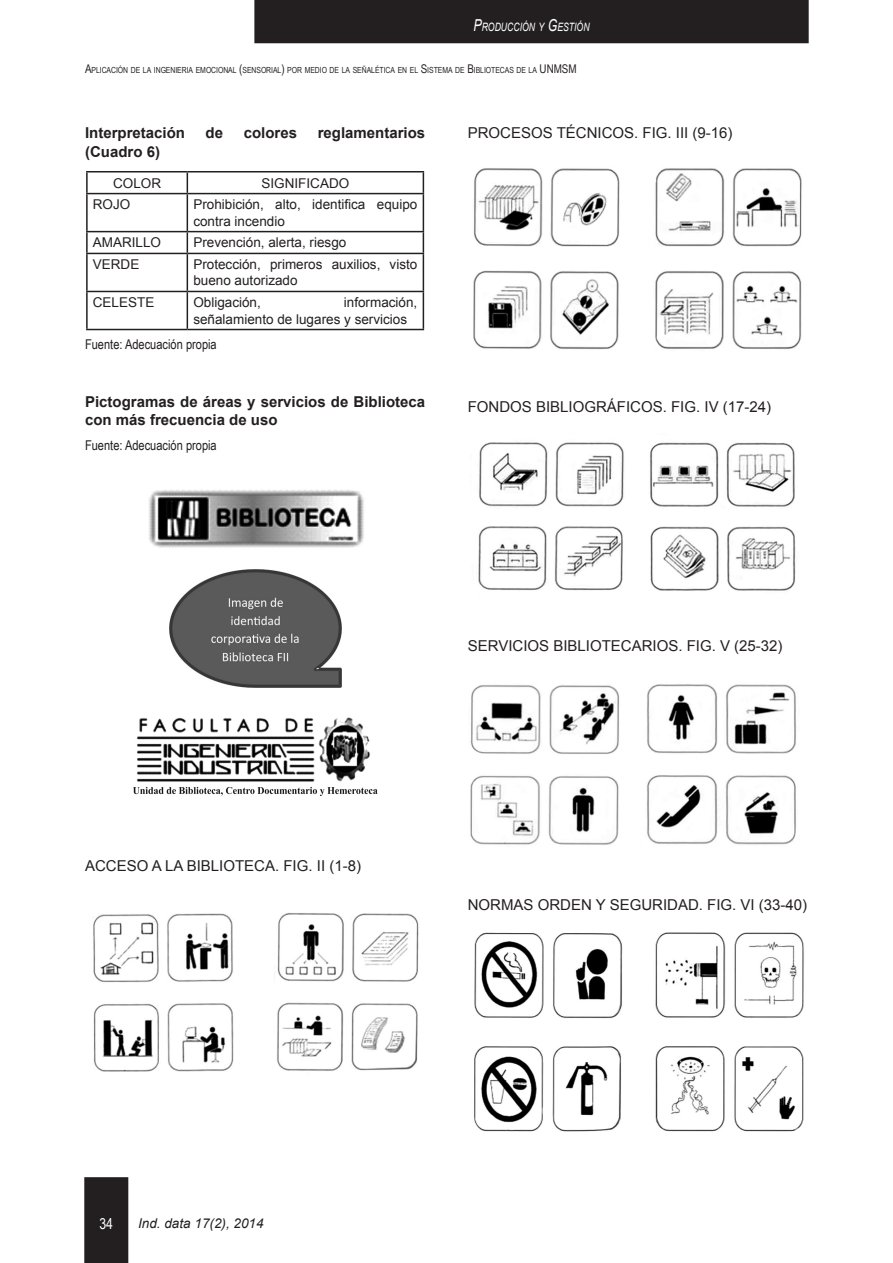
<style>
.page{position:relative;width:893px;height:1263px;background:#fff}
.page>*{position:absolute;margin:0;border:0;box-sizing:border-box;transform-origin:0 0}
.CUERPO_TX{font:15px "Arial";color:#231f20}
.SUB_2{font:700 15px/18px "Arial";color:#231f20}
.t1{font:15px "Arial Narrow";color:#fff}
.TABLAAA_TX{font:13.5px/16.2px "Arial";color:#231f20}
.FUENTE{font:13.5px "Arial Narrow";color:#231f20}
.t2{font:italic 13.5px "Arial";color:#231f20}
.t3{font:italic 11.55px "Arial";color:#fff;scale:.75 1}
.t4{font:8.4px "Arial Narrow";letter-spacing:-.005em;color:#231f20}
.s1{font-size:16.5px}
.s2{font-size:12px}
</style>
<div class="page">
<div style="left:84px;top:1177px;width:44px;height:86px;background:#231f20"></div>
<div style="left:254px;top:0;width:555px;height:43px;background:#231f20"></div>
<hr style="left:86px;top:171px;width:101px;height:1px;background:#231f20">
<hr style="left:86px;top:172px;width:2px;height:21px;background:#231f20">
<hr style="left:187px;top:171px;width:237px;height:1px;background:#231f20">
<svg style="left:187px;top:172px;width:1px;height:21px"></svg>
<svg style="left:423px;top:172px;width:1px;height:21px"></svg>
<hr style="left:86px;top:193px;width:101px;height:1px;background:#231f20">
<hr style="left:86px;top:194px;width:2px;height:37px;background:#231f20">
<hr style="left:187px;top:193px;width:237px;height:1px;background:#231f20">
<hr style="left:187px;top:194px;width:1px;height:37px;background:#231f20">
<hr style="left:423px;top:194px;width:1px;height:37px;background:#231f20">
<hr style="left:86px;top:231px;width:101px;height:1px;background:#231f20">
<hr style="left:86px;top:232px;width:2px;height:21px;background:#231f20">
<hr style="left:187px;top:231px;width:237px;height:1px;background:#231f20">
<svg style="left:187px;top:232px;width:1px;height:21px"></svg>
<svg style="left:423px;top:232px;width:1px;height:21px"></svg>
<hr style="left:86px;top:253px;width:101px;height:1px;background:#231f20">
<hr style="left:86px;top:254px;width:2px;height:37px;background:#231f20">
<hr style="left:187px;top:253px;width:237px;height:1px;background:#231f20">
<hr style="left:187px;top:254px;width:1px;height:37px;background:#231f20">
<hr style="left:423px;top:254px;width:1px;height:37px;background:#231f20">
<hr style="left:86px;top:291px;width:101px;height:1px;background:#231f20">
<hr style="left:86px;top:292px;width:2px;height:37px;background:#231f20">
<hr style="left:187px;top:291px;width:237px;height:1px;background:#231f20">
<hr style="left:187px;top:292px;width:1px;height:37px;background:#231f20">
<hr style="left:423px;top:292px;width:1px;height:37px;background:#231f20">
<hr style="left:86px;top:329px;width:101px;height:1px;background:#231f20">
<hr style="left:187px;top:329px;width:237px;height:1px;background:#231f20">
<img style="left:149px;top:490px;width:215px;height:58px">
<img style="left:169px;top:569px;width:172px;height:119px">
<img style="left:133px;top:717px;width:244px;height:78px">
<img style="left:93px;top:913px;width:326px;height:159px">
<img style="left:473px;top:168px;width:329px;height:182px">
<img style="left:470px;top:684px;width:326px;height:161px">
<img style="left:478px;top:442px;width:318px;height:149px">
<img style="left:474px;top:932px;width:330px;height:200px">
<p class="t3" style="left:473px;top:19px;width:156px"><span class="s1">P</span>RODUCCIÓN Y <span class="s1">G</span>ESTIÓN</p>
<p class="t4" style="left:85px;top:63px;width:470px"><span class="s2">A</span>PLICACIÓN DE LA INGENIERIA EMOCIONAL <span class="s2">(</span>SENSORIAL<span class="s2">)</span> POR MEDIO DE LA SEÑALÉTICA EN EL <span class="s2">S</span>ISTEMA DE <span class="s2">B</span>IBLIOTECAS DE LA <span class="s2">UNMSM</span></p>
<p class="SUB_2" style="left:85px;top:125px;width:102px">Interpretación</p>
<p class="SUB_2" style="left:206px;top:125px;width:19px">de</p>
<p class="SUB_2" style="left:244px;top:125px;width:55px">colores</p>
<p class="SUB_2" style="left:318px;top:125px;width:109px">reglamentarios</p>
<p class="SUB_2" style="left:85px;top:143px;width:76px">(Cuadro 6)</p>
<p class="TABLAAA_TX" style="left:113px;top:175px;width:50px">COLOR</p>
<p class="TABLAAA_TX" style="left:261px;top:175px;width:89px">SIGNIFICADO</p>
<p class="TABLAAA_TX" style="left:93px;top:197px;width:39px">ROJO</p>
<p class="TABLAAA_TX" style="left:193px;top:197px;width:226px">Prohibición, alto, identifica equipo contra incendio</p>
<p class="TABLAAA_TX" style="left:93px;top:235px;width:70px">AMARILLO</p>
<p class="TABLAAA_TX" style="left:193px;top:235px;width:155px">Prevención, alerta, riesgo</p>
<p class="TABLAAA_TX" style="left:93px;top:257px;width:48px">VERDE</p>
<p class="TABLAAA_TX" style="left:193px;top:257px;width:226px">Protección, primeros auxilios, visto bueno autorizado</p>
<p class="TABLAAA_TX" style="left:93px;top:295px;width:63px">CELESTE</p>
<p class="TABLAAA_TX" style="left:193px;top:295px;width:69px">Obligación,</p>
<p class="TABLAAA_TX" style="left:193px;top:295px;width:226px;text-indent:151px">información, señalamiento de lugares y servicios</p>
<p class="FUENTE" style="left:85px;top:334px;width:133px">Fuente: Adecuación propia</p>
<p class="SUB_2" style="left:85px;top:393px;width:342px">Pictogramas de áreas y servicios de Biblioteca con más frecuencia de uso</p>
<p class="FUENTE" style="left:85px;top:435px;width:133px">Fuente: Adecuación propia</p>
<p class="CUERPO_TX" style="left:468px;top:123px;width:266px">PROCESOS TÉCNICOS. FIG. III (9-16)</p>
<p class="CUERPO_TX" style="left:468px;top:397px;width:305px">FONDOS BIBLIOGRÁFICOS. FIG. IV (17-24)</p>
<p class="CUERPO_TX" style="left:468px;top:635px;width:316px">SERVICIOS BIBLIOTECARIOS. FIG. V (25-32)</p>
<p class="CUERPO_TX" style="left:85px;top:856px;width:277px">ACCESO A LA BIBLIOTECA. FIG. II (1-8)</p>
<p class="CUERPO_TX" style="left:468px;top:895px;width:341px">NORMAS ORDEN Y SEGURIDAD. FIG. VI (33-40)</p>
<p class="t1" style="left:99px;top:1213px;width:15px">34</p>
<p class="t2" style="left:138px;top:1215px;width:127px">Ind. data 17(2), 2014</p>
</div>
